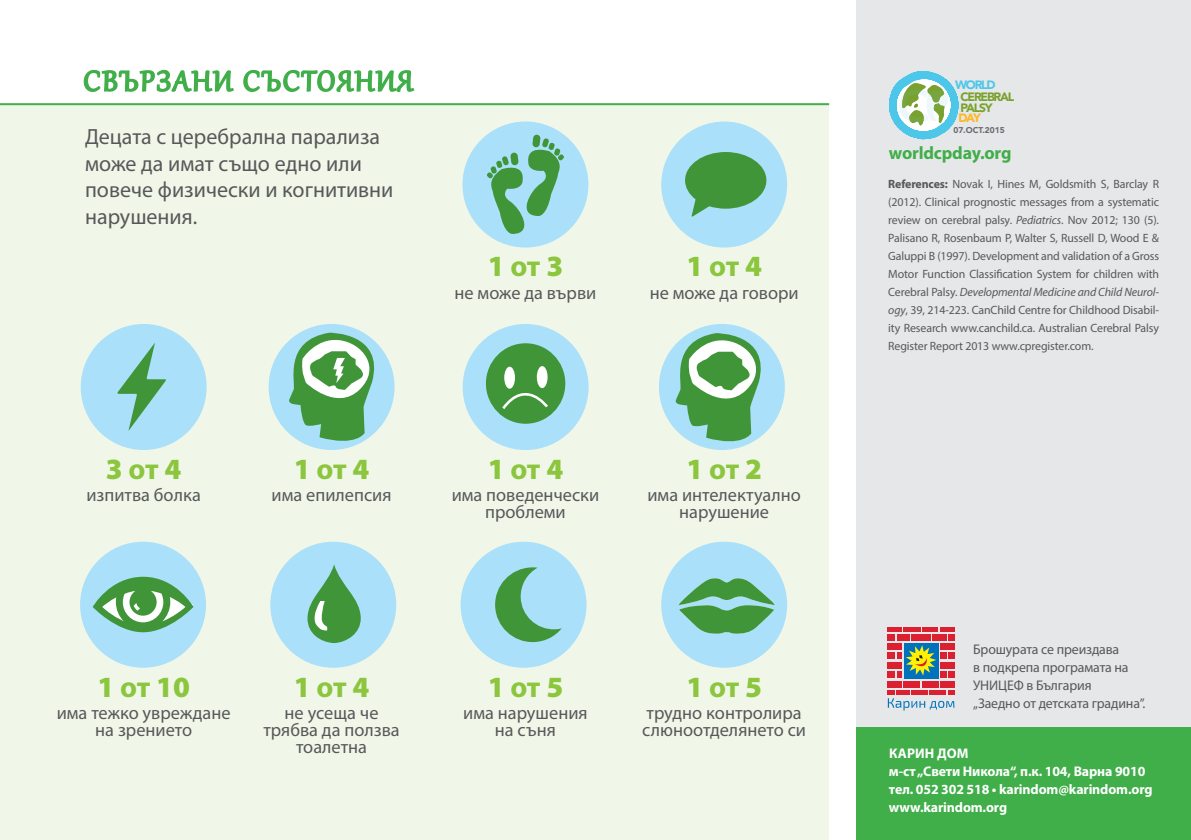
<style>
.page{position:relative;width:1191px;height:840px;background:#fff}
.page>*{position:absolute;margin:0;border:0;box-sizing:border-box;transform-origin:0 0}
.t1{font:900 29.4px "Myriad Pro";color:#8bc63e}
.t2{font:22px/26.4px "Myriad Pro";color:#57585a}
.t3{font:18.4px/17.4px "Myriad Pro";color:#57585a;text-align:center}
.t4{font:700 18px "Myriad Pro";letter-spacing:-.01em;color:#40ae49}
.t5{font:700 14px/18px "Myriad Pro";letter-spacing:-.01em;color:#fff}
.t6{font:14px/18px "Myriad Pro";letter-spacing:-.01em;color:#57585a}
.t7{font:12px/18px "Myriad Pro";letter-spacing:-.01em;color:#57585a;text-align:justify}
.t8{font:900 12px/10.8px "Avenir";letter-spacing:-.1em;color:#78a22d}
.t9{font:900 12px "Avenir";letter-spacing:-.1em;color:#4dc7e9}
.t10{font:900 12px "Avenir";color:#fcb825}
.t11{font:900 8.4px "Avenir";color:#6c6d70}
.s1{font-weight:700}
.s2{font-style:italic}
</style>
<div class="page">
<div style="left:856px;top:0;width:335px;height:754px;background:#e6e7e9"></div>
<div style="left:856px;top:726px;width:335px;height:113px;background:#40ae49"></div>
<div style="left:0;top:105px;width:829px;height:734px;background:#f1f7e8"></div>
<div style="left:462px;top:121px;width:126px;height:126px;background:#aae0f9;border-radius:50%"></div>
<svg style="left:486px;top:134px;width:79px;height:100px"></svg>
<div style="left:661px;top:121px;width:126px;height:126px;background:#aae0f9;border-radius:50%"></div>
<svg style="left:685px;top:152px;width:81px;height:65px"></svg>
<div style="left:81px;top:324px;width:126px;height:126px;background:#aae0f9;border-radius:50%"></div>
<svg style="left:117px;top:343px;width:49px;height:87px"></svg>
<div style="left:269px;top:324px;width:125px;height:126px;background:#aae0f9;border-radius:50%"></div>
<svg style="left:282px;top:332px;width:103px;height:115px"></svg>
<div style="left:659px;top:324px;width:126px;height:126px;background:#aae0f9;border-radius:50%"></div>
<svg style="left:668px;top:332px;width:104px;height:115px"></svg>
<div style="left:80px;top:541px;width:126px;height:126px;background:#aae0f9;border-radius:50%"></div>
<svg style="left:93px;top:576px;width:100px;height:56px"></svg>
<div style="left:462px;top:324px;width:126px;height:126px;background:#aae0f9;border-radius:50%"></div>
<div style="left:486px;top:343px;width:79px;height:80px;background:#3f9537;border-radius:50%"></div>
<div style="left:504px;top:366px;width:11px;height:22px;background:#fff;border-radius:50%"></div>
<div style="left:537px;top:366px;width:10px;height:22px;background:#fff;border-radius:50%"></div>
<svg style="left:502px;top:377px;width:46px;height:32px"></svg>
<div style="left:270px;top:541px;width:126px;height:126px;background:#aae0f9;border-radius:50%"></div>
<svg style="left:307px;top:564px;width:54px;height:78px"></svg>
<div style="left:460px;top:541px;width:126px;height:126px;background:#aae0f9;border-radius:50%"></div>
<svg style="left:495px;top:567px;width:66px;height:75px"></svg>
<div style="left:661px;top:541px;width:126px;height:126px;background:#aae0f9;border-radius:50%"></div>
<svg style="left:678px;top:578px;width:96px;height:55px"></svg>
<hr style="left:0;top:103px;width:829px;height:2px;background:#40ae49">
<svg style="left:83px;top:69px;width:151px;height:23px"></svg>
<svg style="left:243px;top:69px;width:172px;height:23px"></svg>
<svg style="left:889px;top:71px;width:69px;height:68px"></svg>
<svg style="left:887px;top:627px;width:14px;height:3px"></svg>
<svg style="left:887px;top:690px;width:67px;height:20px"></svg>
<div style="left:887px;top:633px;width:8px;height:7px;background:#da2031"></div>
<div style="left:887px;top:642px;width:14px;height:7px;background:#da2031"></div>
<div style="left:903px;top:642px;width:35px;height:35px;background:#0072bc"></div>
<div style="left:887px;top:652px;width:8px;height:7px;background:#da2031"></div>
<div style="left:887px;top:670px;width:8px;height:7px;background:#da2031"></div>
<div style="left:887px;top:661px;width:14px;height:7px;background:#da2031"></div>
<div style="left:887px;top:680px;width:14px;height:7px;background:#da2031"></div>
<div style="left:948px;top:633px;width:6px;height:7px;background:#da2031"></div>
<svg style="left:903px;top:627px;width:17px;height:3px"></svg>
<svg style="left:896px;top:690px;width:13px;height:3px"></svg>
<div style="left:897px;top:633px;width:12px;height:7px;background:#da2031"></div>
<div style="left:903px;top:680px;width:17px;height:7px;background:#da2031"></div>
<svg style="left:922px;top:627px;width:16px;height:3px"></svg>
<svg style="left:911px;top:690px;width:17px;height:3px"></svg>
<div style="left:911px;top:633px;width:19px;height:7px;background:#da2031"></div>
<div style="left:922px;top:680px;width:16px;height:7px;background:#da2031"></div>
<svg style="left:940px;top:627px;width:14px;height:3px"></svg>
<svg style="left:929px;top:690px;width:17px;height:3px"></svg>
<div style="left:932px;top:633px;width:14px;height:7px;background:#da2031"></div>
<div style="left:940px;top:680px;width:14px;height:7px;background:#da2031"></div>
<svg style="left:897px;top:644px;width:39px;height:33px"></svg>
<div style="left:940px;top:642px;width:14px;height:7px;background:#da2031"></div>
<div style="left:948px;top:652px;width:6px;height:7px;background:#da2031"></div>
<div style="left:948px;top:670px;width:6px;height:7px;background:#da2031"></div>
<div style="left:940px;top:652px;width:6px;height:7px;background:#da2031"></div>
<div style="left:940px;top:670px;width:6px;height:7px;background:#da2031"></div>
<div style="left:940px;top:661px;width:14px;height:7px;background:#da2031"></div>
<h2 class="t2" style="left:85px;top:123px;width:310px">Децата с церебрална парализа може да имат също едно или повече физически и когнитивни нарушения.</h2>
<h1 class="t1" style="left:488px;top:247px;width:77px">1 <span class="s1">от</span> 3</h1>
<h3 class="t3" style="left:454px;top:283px;width:143px">не може да върви</h3>
<h1 class="t1" style="left:686px;top:247px;width:77px">1 <span class="s1">от</span> 4</h1>
<h3 class="t3" style="left:649px;top:283px;width:151px">не може да говори</h3>
<h1 class="t1" style="left:106px;top:449px;width:77px">3 <span class="s1">от</span> 4</h1>
<h3 class="t3" style="left:86px;top:485px;width:116px">изпитва болка</h3>
<h1 class="t1" style="left:294px;top:449px;width:77px">1 <span class="s1">от</span> 4</h1>
<h3 class="t3" style="left:271px;top:485px;width:121px">има епилепсия</h3>
<h1 class="t1" style="left:488px;top:449px;width:77px">1 <span class="s1">от</span> 4</h1>
<h3 class="t3" style="left:452px;top:485px;width:149px">има поведенчески проблеми</h3>
<h1 class="t1" style="left:686px;top:449px;width:77px">1 <span class="s1">от</span> 2</h1>
<h3 class="t3" style="left:647px;top:485px;width:155px">има интелектуално нарушение</h3>
<h1 class="t1" style="left:97px;top:666px;width:94px">1 <span class="s1">от</span> 10</h1>
<h3 class="t3" style="left:57px;top:703px;width:175px">има тежко увреждане на зрението</h3>
<h1 class="t1" style="left:294px;top:666px;width:77px">1 <span class="s1">от</span> 4</h1>
<h3 class="t3" style="left:263px;top:703px;width:138px">не усеща че трябва да ползва тоалетна</h3>
<h1 class="t1" style="left:488px;top:666px;width:77px">1 <span class="s1">от</span> 5</h1>
<h3 class="t3" style="left:463px;top:703px;width:126px">има нарушения на съня</h3>
<h1 class="t1" style="left:686px;top:666px;width:77px">1 <span class="s1">от</span> 5</h1>
<h3 class="t3" style="left:642px;top:703px;width:165px;text-align:left">трудно контролира слюноотделянето си</h3>
<p class="t9" style="left:955px;top:75px;width:42px">WORLD</p>
<p class="t10" style="left:958px;top:108px;width:24px">DAY</p>
<p class="t8" style="left:960px;top:91px;width:55px">CEREBRAL<br>PALSY</p>
<p class="t11" style="left:953px;top:123px;width:53px">07.OCT.2015</p>
<h3 class="t4" style="left:889px;top:141px;width:124px">worldcpday.org</h3>
<p class="t7" style="left:888px;top:174px;width:272px"><span class="s1">References:</span> Novak I, Hines M, Goldsmith S, Barclay R (2012). Clinical prognostic messages from a systematic review on cerebral palsy. <span class="s2">Pediatrics</span>. Nov 2012; 130 (5).<br>Palisano R, Rosenbaum P, Walter S, Russell D, Wood E &amp; Galuppi B (1997). Development and validation of a Gross Motor Function Classification System for children with Cerebral Palsy. <span class="s2">Developmental Medicine and Child Neurol&shy;ogy</span>, 39, 214-223. CanChild Centre for Childhood Disabil&shy;ity Research www.canchild.ca. Australian Cerebral Palsy Register Report 2013 www.cpregister.com.</p>
<p class="t6" style="left:973px;top:639px;width:174px">Брошурата се преиздава<br>в подкрепа програмата на<br>УНИЦЕФ в България<br>„Заедно от детската градина”.</p>
<p class="t5" style="left:889px;top:743px;width:265px">Карин Дом<br>м-ст „Свети Никола“, п.к. 104, Варна 9010 тeл. 052 302 518 • karindom@karindom.org www.karindom.org</p>
</div>
